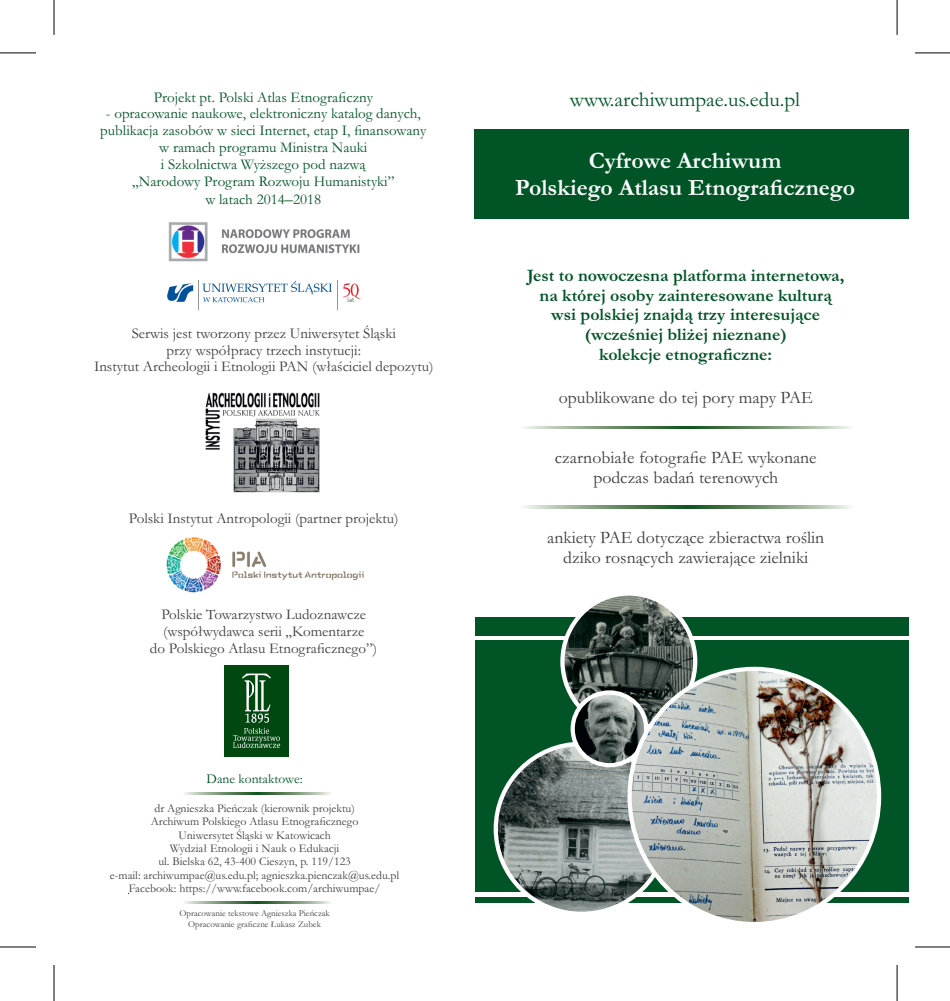
<style>
.page{position:relative;width:950px;height:1001px;background:#fff}
.page>*{position:absolute;margin:0;border:0;box-sizing:border-box;transform-origin:0 0}
.t1{font:700 23.7px/26.5px "Garamond";color:#fff;text-align:center}
.t2{font:21.15px "Garamond";color:#005425}
.t3{font:700 17.7px/20px "Garamond";color:#005425;text-align:center}
.t4{font:17.7px/20px "Garamond";color:#3e3e3f;text-align:center}
.t5{font:15px/16.8px "Garamond";color:#3e3e3f;text-align:center}
.t6{font:15px/17.1px "Garamond";color:#005425;text-align:center}
.t7{font:13.65px "Garamond";color:#005425}
.t8{font:11.85px/13.4px "Garamond";color:#3e3e3f;text-align:center}
.t9{font:9px/10.1px "Garamond";color:#3e3e3f;text-align:center}
.s1{font-size:16.5px;color:#004710}
</style>
<div class="page">
<div style="left:475px;top:617px;width:434px;height:18px;background:#005425"></div>
<div style="left:475px;top:129px;width:434px;height:90px;background:#005425"></div>
<div style="left:224px;top:665px;width:64px;height:92px;background:#004710"></div>
<svg style="left:233px;top:673px;width:47px;height:75px"></svg>
<svg style="left:524px;top:426px;width:326px;height:3px"></svg>
<svg style="left:524px;top:506px;width:326px;height:2px"></svg>
<div style="left:475px;top:897px;width:434px;height:6px;background:#005425"></div>
<div style="left:475px;top:640px;width:434px;height:252px;background:#005425"></div>
<img style="left:496px;top:744px;width:172px;height:170px;border-radius:50%">
<img style="left:562px;top:593px;width:133px;height:136px;border-radius:50%">
<div style="left:560px;top:591px;width:137px;height:140px;border:4px solid #fff;border-radius:50%"></div>
<img style="left:573px;top:692px;width:73px;height:73px;border-radius:50%">
<div style="left:571px;top:690px;width:77px;height:77px;border:4px solid #fff;border-radius:50%"></div>
<img style="left:629px;top:669px;width:250px;height:255px;border-radius:50%">
<img style="left:168px;top:222px;width:192px;height:40px">
<img style="left:166px;top:537px;width:198px;height:56px">
<svg style="left:184px;top:792px;width:147px;height:3px"></svg>
<svg style="left:184px;top:901px;width:147px;height:2px"></svg>
<img style="left:205px;top:392px;width:115px;height:101px">
<svg style="left:167px;top:280px;width:194px;height:29px"></svg>
<hr style="left:0;top:947px;width:36px;height:1px;background:#000">
<hr style="left:54px;top:965px;width:1px;height:36px;background:#000">
<hr style="left:0;top:53px;width:36px;height:1px;background:#000">
<hr style="left:54px;top:0;width:1px;height:35px;background:#000">
<hr style="left:915px;top:53px;width:35px;height:1px;background:#000">
<hr style="left:897px;top:0;width:1px;height:35px;background:#000">
<hr style="left:915px;top:947px;width:35px;height:1px;background:#000">
<hr style="left:897px;top:965px;width:1px;height:36px;background:#000">
<p class="t6" style="left:154px;top:90px;width:221px">Projekt pt. Polski Atlas Etnograficzny</p>
<p class="t6" style="left:100px;top:107px;width:328px">- opracowanie naukowe, elektroniczny katalog danych, publikacja zasobów w sieci Internet, etap I, finansowany w ramach programu Ministra Nauki<br>i Szkolnictwa Wyższego pod nazwą<br>„Narodowy Program Rozwoju Humanistyki”<br>w latach 2014<span class="s1">–</span>2018</p>
<p class="t5" style="left:94px;top:326px;width:341px">Serwis jest tworzony przez Uniwersytet Śląski<br>przy współpracy trzech instytucji:<br>Instytut Archeologii i Etnologii PAN (właściciel depozytu)</p>
<p class="t5" style="left:129px;top:512px;width:271px">Polski Instytut Antropologii (partner projektu)</p>
<p class="t5" style="left:150px;top:608px;width:229px">Polskie Towarzystwo Ludoznawcze (współwydawca serii „Komentarze<br>do Polskiego Atlasu Etnograficznego”)</p>
<p class="t7" style="left:207px;top:774px;width:98px">Dane kontaktowe:</p>
<p class="t8" style="left:110px;top:803px;width:291px">dr Agnieszka Pieńczak (kierownik projektu)<br>Archiwum Polskiego Atlasu Etnograficznego<br>Uniwersytet Śląski w Katowicach<br>Wydział Etnologii i Nauk o Edukacji<br>ul. Bielska 62, 43-400 Cieszyn, p. 119/123<br>e-mail: archiwumpae@us.edu.pl; agnieszka.pienczak@us.edu.pl Facebook: https://www.facebook.com/archiwumpae/</p>
<p class="t9" style="left:179px;top:910px;width:152px">Opracowanie tekstowe Agnieszka Pieńczak<br>Opracowanie graficzne Łukasz Zubek</p>
<h2 class="t2" style="left:570px;top:92px;width:232px">www.archiwumpae.us.edu.pl</h2>
<h1 class="t1" style="left:515px;top:150px;width:341px">Cyfrowe Archiwum<br>Polskiego Atlasu Etnograficznego</h1>
<h3 class="t3" style="left:527px;top:267px;width:319px">Jest to nowoczesna platforma internetowa, na której osoby zainteresowane kulturą wsi polskiej znajdą trzy interesujące (wcześniej bliżej nieznane)<br>kolekcje etnograficzne:</h3>
<h3 class="t4" style="left:559px;top:390px;width:256px">opublikowane do tej pory mapy PAE</h3>
<h3 class="t4" style="left:555px;top:450px;width:263px">czarnobiałe fotografie PAE wykonane podczas badań terenowych</h3>
<h3 class="t4" style="left:547px;top:529px;width:279px">ankiety PAE dotyczące zbieractwa roślin dziko rosnących zawierające zielniki</h3>
</div>
